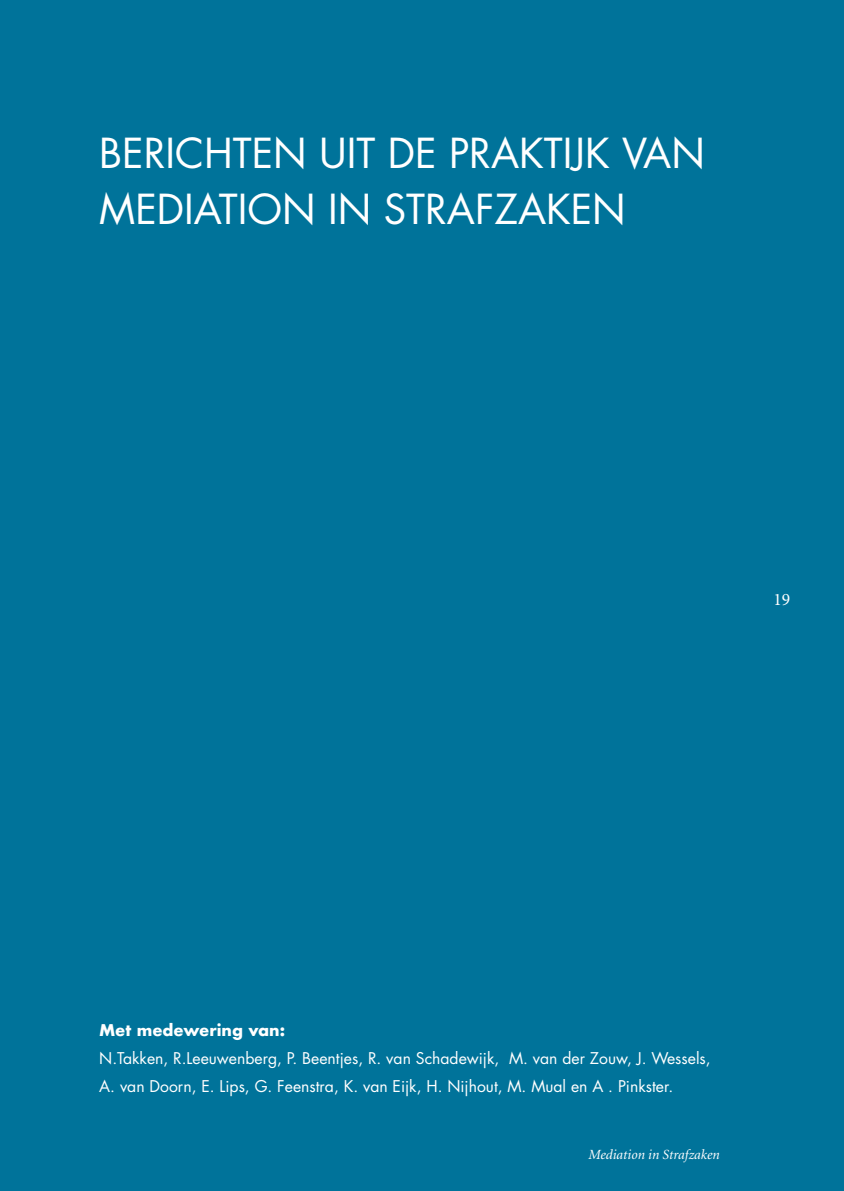
<style>
.page{position:relative;width:844px;height:1191px;background:#fff}
.page>*{position:absolute;margin:0;border:0;box-sizing:border-box;transform-origin:0 0}
.t1{font:40.25px/56px "Futura";color:#fff}
.t2{font:17.5px "Minion Pro";color:#fff}
.t3{font:15.75px/28px "Futura";color:#fff}
.t4{font:700 15.75px "Futura";color:#fff}
.t5{font:italic 14px "Minion";color:#fff}
</style>
<div class="page">
<div style="left:0;top:0;width:843px;height:1191px;background:#00739a"></div>
<h1 class="t1" style="left:99px;top:125px;width:607px">BERICHTEN UIT DE PRAKTIJK VAN<br>MEDIATION IN STRAFZAKEN</h1>
<p class="t2" style="left:773px;top:588px;width:18px">19</p>
<p class="t4" style="left:99px;top:1019px;width:187px">Met medewering van:</p>
<p class="t3" style="left:99px;top:1044px;width:612px">N.Takken, R.Leeuwenberg, P. Beentjes, R. van Schadewijk, M. van der Zouw, J. Wessels,<br>A. van Doorn, E. Lips, G. Feenstra, K. van Eijk, H. Nijhout, M. Mual en A . Pinkster.</p>
<p class="t5" style="left:588px;top:1147px;width:133px">Mediation in Strafzaken</p>
</div>
